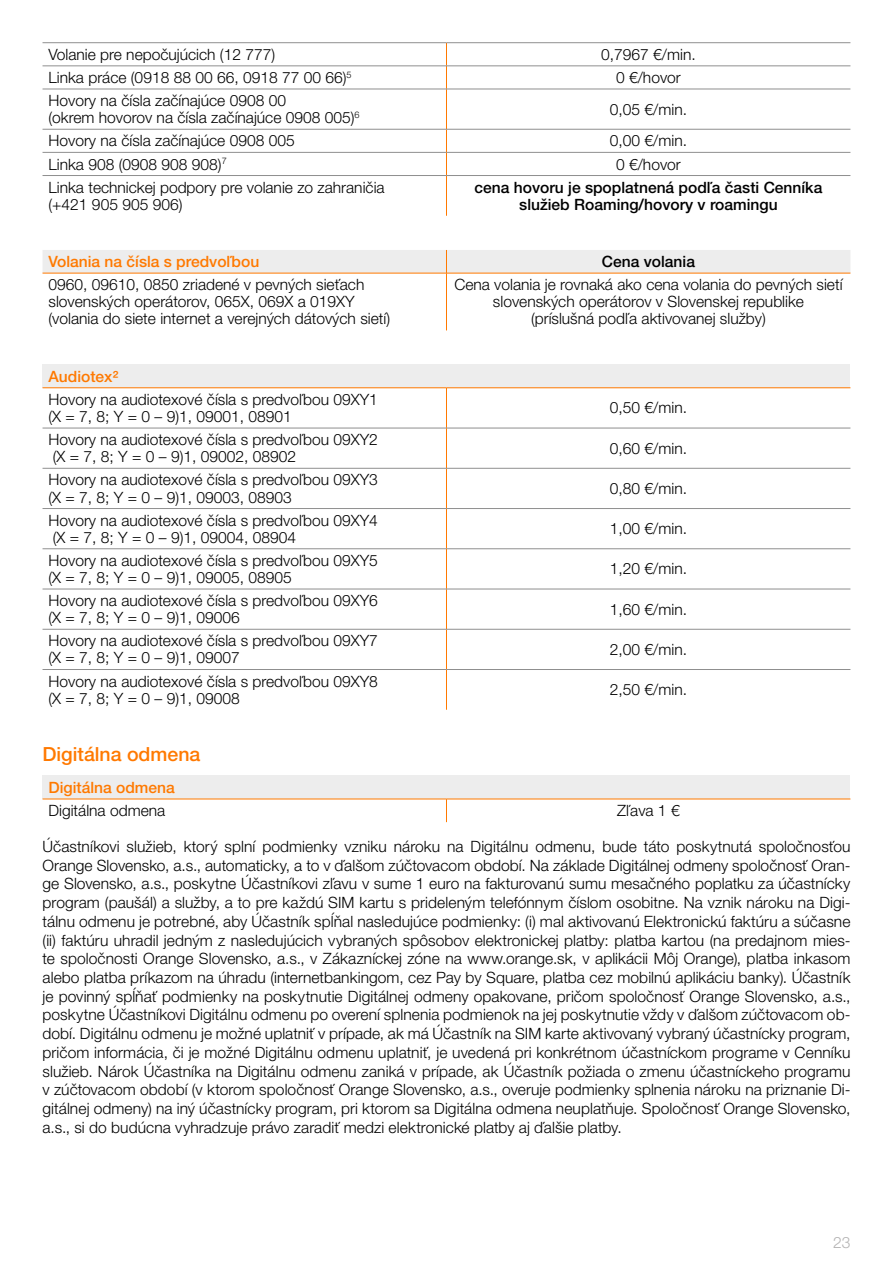
<style>
.page{position:relative;width:893px;height:1263px;background:#fff}
.page>*{position:absolute;margin:0;border:0;box-sizing:border-box;transform-origin:0 0}
.t1{font:500 19.5px "Helvetica Neue LT Pro";color:#ff7900}
.t2{font:300 15.6px/18.8px "Helvetica Neue LT Pro";color:#000}
.t3{font:500 15.6px/17.1px "Helvetica Neue LT Pro";color:#000;text-align:center}
.t4{font:500 15.6px "Helvetica Neue LT Pro";color:#ff7900}
.t5{font:300 15.6px "Helvetica Neue LT Pro";color:#b3b2b2}
</style>
<div class="page">
<svg style="left:43px;top:43px;width:807px;height:109px"></svg>
<svg style="left:446px;top:43px;width:1px;height:46px"></svg>
<hr style="left:446px;top:89px;width:1px;height:40px;background:#ff7900">
<hr style="left:43px;top:152px;width:403px;height:1px;background:#8f8f8f">
<hr style="left:446px;top:152px;width:404px;height:1px;background:#8f8f8f">
<svg style="left:446px;top:130px;width:1px;height:45px"></svg>
<hr style="left:446px;top:176px;width:1px;height:40px;background:#ff7900">
<hr style="left:43px;top:42px;width:403px;height:1px;background:#8f8f8f">
<hr style="left:446px;top:42px;width:404px;height:1px;background:#8f8f8f">
<hr style="left:43px;top:66px;width:403px;height:1px;background:#8f8f8f">
<hr style="left:446px;top:66px;width:404px;height:1px;background:#8f8f8f">
<hr style="left:43px;top:89px;width:403px;height:1px;background:#8f8f8f">
<hr style="left:446px;top:89px;width:404px;height:1px;background:#8f8f8f">
<hr style="left:43px;top:129px;width:403px;height:1px;background:#8f8f8f">
<hr style="left:446px;top:129px;width:404px;height:1px;background:#8f8f8f">
<hr style="left:43px;top:175px;width:403px;height:1px;background:#8f8f8f">
<hr style="left:446px;top:175px;width:404px;height:1px;background:#8f8f8f">
<div style="left:43px;top:250px;width:807px;height:23px;background:#ededed"></div>
<hr style="left:43px;top:273px;width:403px;height:1px;background:#ff7900">
<hr style="left:446px;top:273px;width:404px;height:1px;background:#ff7900">
<hr style="left:446px;top:273px;width:1px;height:57px;background:#ff7900">
<div style="left:43px;top:365px;width:807px;height:23px;background:#ededed"></div>
<hr style="left:43px;top:387px;width:403px;height:1px;background:#ff7900">
<hr style="left:446px;top:387px;width:404px;height:1px;background:#ff7900">
<hr style="left:446px;top:388px;width:1px;height:40px;background:#ff7900">
<hr style="left:43px;top:428px;width:403px;height:1px;background:#8f8f8f">
<hr style="left:446px;top:428px;width:404px;height:1px;background:#8f8f8f">
<hr style="left:446px;top:428px;width:1px;height:40px;background:#ff7900">
<hr style="left:446px;top:468px;width:1px;height:40px;background:#ff7900">
<hr style="left:446px;top:509px;width:1px;height:40px;background:#ff7900">
<hr style="left:43px;top:468px;width:403px;height:1px;background:#8f8f8f">
<hr style="left:446px;top:468px;width:404px;height:1px;background:#8f8f8f">
<hr style="left:43px;top:508px;width:403px;height:1px;background:#8f8f8f">
<hr style="left:446px;top:508px;width:404px;height:1px;background:#8f8f8f">
<hr style="left:43px;top:548px;width:403px;height:1px;background:#8f8f8f">
<hr style="left:446px;top:548px;width:404px;height:1px;background:#8f8f8f">
<hr style="left:446px;top:549px;width:1px;height:40px;background:#ff7900">
<hr style="left:446px;top:589px;width:1px;height:40px;background:#ff7900">
<hr style="left:446px;top:629px;width:1px;height:40px;background:#ff7900">
<hr style="left:446px;top:670px;width:1px;height:40px;background:#ff7900">
<hr style="left:43px;top:589px;width:403px;height:1px;background:#8f8f8f">
<hr style="left:446px;top:589px;width:404px;height:1px;background:#8f8f8f">
<hr style="left:43px;top:629px;width:403px;height:1px;background:#8f8f8f">
<hr style="left:43px;top:669px;width:403px;height:1px;background:#8f8f8f">
<hr style="left:446px;top:629px;width:404px;height:1px;background:#8f8f8f">
<hr style="left:446px;top:669px;width:404px;height:1px;background:#8f8f8f">
<div style="left:43px;top:776px;width:807px;height:23px;background:#ededed"></div>
<svg style="left:43px;top:799px;width:807px;height:23px"></svg>
<p class="t2" style="left:49px;top:45px;width:228px">Volanie pre nepočujúcich (12 777)</p>
<p class="t2" style="left:601px;top:45px;width:96px">0,7967 €/min.</p>
<p class="t2" style="left:49px;top:68px;width:305px">Linka práce (0918 88 00 66, 0918 77 00 66)<sup>5</sup></p>
<p class="t2" style="left:616px;top:68px;width:66px">0 €/hovor</p>
<p class="t2" style="left:49px;top:92px;width:313px;line-height:17.1px">Hovory na čísla začínajúce 0908 00<br>(okrem hovorov na čísla začínajúce 0908 005)<sup>6</sup></p>
<p class="t2" style="left:610px;top:99px;width:79px">0,05 €/min.</p>
<p class="t2" style="left:49px;top:131px;width:248px">Hovory na čísla začínajúce 0908 005</p>
<p class="t2" style="left:610px;top:131px;width:79px">0,00 €/min.</p>
<p class="t2" style="left:49px;top:154px;width:180px">Linka 908 (0908 908 908)<sup>7</sup></p>
<p class="t2" style="left:616px;top:154px;width:66px">0 €/hovor</p>
<p class="t2" style="left:49px;top:178px;width:338px;line-height:17.1px">Linka technickej podpory pre volanie zo zahraničia (+421 905 905 906)</p>
<p class="t3" style="left:475px;top:178px;width:349px">cena hovoru je spoplatnená podľa časti Cenníka služieb Roaming/hovory v roamingu</p>
<p class="t4" style="left:49px;top:252px;width:212px">Volania na čísla s predvoľbou</p>
<p class="t3" style="left:602px;top:253px;width:95px">Cena volania</p>
<p class="t2" style="left:49px;top:276px;width:343px;line-height:17.1px">0960, 09610, 0850 zriadené v pevných sieťach slovenských operátorov, 065X, 069X a 019XY (volania do siete internet a verejných dátových sietí)</p>
<p class="t2" style="left:454px;top:276px;width:390px;line-height:17.1px;text-align:center">Cena volania je rovnaká ako cena volania do pevných sietí slovenských operátorov v Slovenskej republike<br>(príslušná podľa aktivovanej služby)</p>
<p class="t4" style="left:49px;top:367px;width:71px">Audiotex²</p>
<p class="t2" style="left:49px;top:390px;width:331px;line-height:17.1px">Hovory na audiotexové čísla s predvoľbou 09XY1 (X = 7, 8; Y = 0 – 9)1, 09001, 08901</p>
<p class="t2" style="left:610px;top:398px;width:79px">0,50 €/min.</p>
<p class="t2" style="left:49px;top:431px;width:331px;line-height:17.1px">Hovory na audiotexové čísla s predvoľbou 09XY2 (X = 7, 8; Y = 0 – 9)1, 09002, 08902</p>
<p class="t2" style="left:610px;top:438px;width:79px">0,60 €/min.</p>
<p class="t2" style="left:49px;top:471px;width:331px;line-height:17.1px">Hovory na audiotexové čísla s predvoľbou 09XY3 (X = 7, 8; Y = 0 – 9)1, 09003, 08903</p>
<p class="t2" style="left:610px;top:479px;width:79px">0,80 €/min.</p>
<p class="t2" style="left:49px;top:511px;width:331px;line-height:17.1px">Hovory na audiotexové čísla s predvoľbou 09XY4 (X = 7, 8; Y = 0 – 9)1, 09004, 08904</p>
<p class="t2" style="left:610px;top:519px;width:79px">1,00 €/min.</p>
<p class="t2" style="left:49px;top:551px;width:331px;line-height:17.1px">Hovory na audiotexové čísla s predvoľbou 09XY5 (X = 7, 8; Y = 0 – 9)1, 09005, 08905</p>
<p class="t2" style="left:610px;top:559px;width:79px">1,20 €/min.</p>
<p class="t2" style="left:49px;top:592px;width:331px;line-height:17.1px">Hovory na audiotexové čísla s predvoľbou 09XY6 (X = 7, 8; Y = 0 – 9)1, 09006</p>
<p class="t2" style="left:610px;top:599px;width:79px">1,60 €/min.</p>
<p class="t2" style="left:49px;top:632px;width:331px;line-height:17.1px">Hovory na audiotexové čísla s predvoľbou 09XY7 (X = 7, 8; Y = 0 – 9)1, 09007</p>
<p class="t2" style="left:610px;top:640px;width:79px">2,00 €/min.</p>
<p class="t2" style="left:49px;top:672px;width:331px;line-height:17.1px">Hovory na audiotexové čísla s predvoľbou 09XY8 (X = 7, 8; Y = 0 – 9)1, 09008</p>
<p class="t2" style="left:610px;top:680px;width:79px">2,50 €/min.</p>
<p class="t1" style="left:43px;top:743px;width:159px">Digitálna odmena</p>
<p class="t4" style="left:49px;top:778px;width:128px">Digitálna odmena</p>
<p class="t2" style="left:49px;top:801px;width:118px">Digitálna odmena</p>
<p class="t2" style="left:617px;top:801px;width:64px">Zľava 1 €</p>
<p class="t2" style="left:43px;top:837px;width:809px;text-align:justify">Účastníkovi služieb, ktorý splní podmienky vzniku nároku na Digitálnu odmenu, bude táto poskytnutá spoločnosťou Orange Slovensko, a.s., automaticky, a to v ďalšom zúčtovacom období. Na základe Digitálnej odmeny spoločnosť Oran&shy;ge Slovensko, a.s., poskytne Účastníkovi zľavu v sume 1 euro na fakturovanú sumu mesačného poplatku za účastnícky program (paušál) a služby, a to pre každú SIM kartu s prideleným telefónnym číslom osobitne. Na vznik nároku na Digi&shy;tálnu odmenu je potrebné, aby Účastník spĺňal nasledujúce podmienky: (i) mal aktivovanú Elektronickú faktúru a súčasne (ii) faktúru uhradil jedným z nasledujúcich vybraných spôsobov elektronickej platby: platba kartou (na predajnom mies&shy;te spoločnosti Orange Slovensko, a.s., v Zákazníckej zóne na www.orange.sk, v aplikácii Môj Orange), platba inkasom alebo platba príkazom na úhradu (internetbankingom, cez Pay by Square, platba cez mobilnú aplikáciu banky). Účastník je povinný spĺňať podmienky na poskytnutie Digitálnej odmeny opakovane, pričom spoločnosť Orange Slovensko, a.s., poskytne Účastníkovi Digitálnu odmenu po overení splnenia podmienok na jej poskytnutie vždy v ďalšom zúčtovacom ob&shy;dobí. Digitálnu odmenu je možné uplatniť v prípade, ak má Účastník na SIM karte aktivovaný vybraný účastnícky program, pričom informácia, či je možné Digitálnu odmenu uplatniť, je uvedená pri konkrétnom účastníckom programe v Cenníku služieb. Nárok Účastníka na Digitálnu odmenu zaniká v prípade, ak Účastník požiada o zmenu účastníckeho programu v zúčtovacom období (v ktorom spoločnosť Orange Slovensko, a.s., overuje podmienky splnenia nároku na priznanie Di&shy;gitálnej odmeny) na iný účastnícky program, pri ktorom sa Digitálna odmena neuplatňuje. Spoločnosť Orange Slovensko, a.s., si do budúcna vyhradzuje právo zaradiť medzi elektronické platby aj ďalšie platby.</p>
<p class="t5" style="left:833px;top:1233px;width:19px">23</p>
</div>
